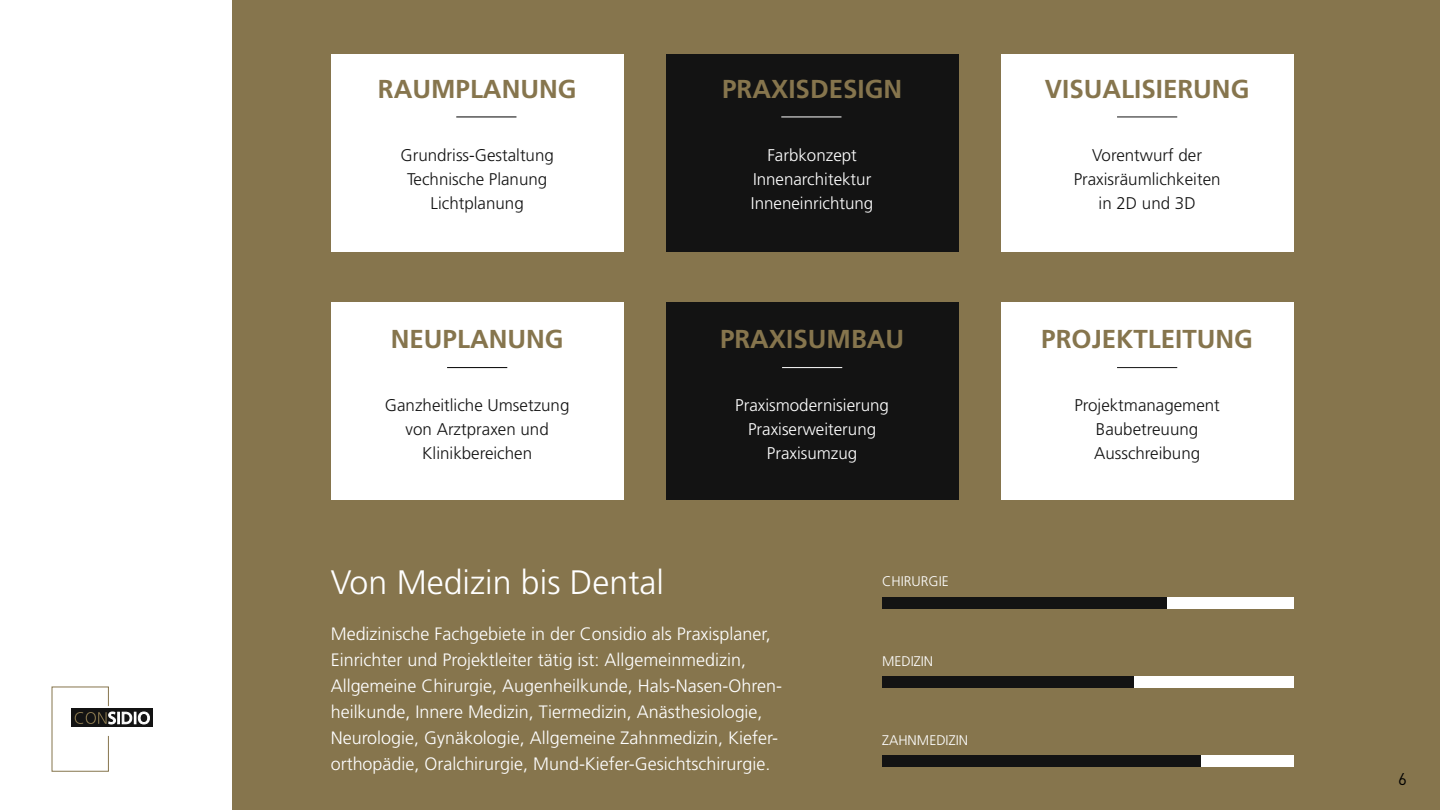
<style>
.page{position:relative;width:1440px;height:810px;background:#fff}
.page>*{position:absolute;margin:0;border:0;box-sizing:border-box;transform-origin:0 0}
.t1{font:300 33.9px "Frutiger LT Pro";color:#fff}
.t2{font:700 25.95px "Frutiger LT Pro";color:#86754d}
.t3{font:300 17.92px/26px "Frutiger LT Pro";color:#fff}
.t4{font:300 16.95px "Frutiger LT Pro";color:#131313}
.t5{font:300 16.95px "Frutiger LT Pro";color:#fff}
.t6{font:16.8px "DINOT";color:#000}
.t7{font:300 13.95px "Frutiger LT Pro";color:#fff}
</style>
<div class="page">
<div style="left:233px;top:0;width:1207px;height:810px;background:#86754d"></div>
<div style="left:331px;top:54px;width:293px;height:198px;background:#fff"></div>
<hr style="left:456px;top:116px;width:60px;height:1px;background:#000">
<div style="left:666px;top:54px;width:293px;height:198px;background:#131313"></div>
<hr style="left:781px;top:116px;width:60px;height:1px;background:#fff">
<div style="left:1001px;top:54px;width:293px;height:198px;background:#fff"></div>
<hr style="left:1117px;top:116px;width:60px;height:1px;background:#131313">
<div style="left:331px;top:303px;width:293px;height:197px;background:#fff"></div>
<hr style="left:447px;top:367px;width:60px;height:1px;background:#000">
<div style="left:666px;top:303px;width:293px;height:197px;background:#131313"></div>
<hr style="left:782px;top:367px;width:60px;height:1px;background:#fff">
<div style="left:1001px;top:303px;width:293px;height:197px;background:#fff"></div>
<hr style="left:1117px;top:367px;width:60px;height:1px;background:#131313">
<div style="left:882px;top:597px;width:412px;height:11px;background:#131313"></div>
<div style="left:882px;top:676px;width:412px;height:12px;background:#131313"></div>
<div style="left:882px;top:755px;width:412px;height:12px;background:#131313"></div>
<div style="left:1167px;top:597px;width:127px;height:11px;background:#fff"></div>
<div style="left:1134px;top:676px;width:160px;height:12px;background:#fff"></div>
<div style="left:1202px;top:755px;width:92px;height:12px;background:#fff"></div>
<div style="left:71px;top:708px;width:82px;height:19px;background:#131313"></div>
<svg style="left:52px;top:687px;width:98px;height:84px"></svg>
<p class="t2" style="left:378px;top:73px;width:200px">RAUMPLANUNG</p>
<p class="t4" style="left:400px;top:145px;width:155px">Grundriss-Gestaltung</p>
<p class="t4" style="left:407px;top:169px;width:142px">Technische Planung</p>
<p class="t4" style="left:431px;top:193px;width:95px">Lichtplanung</p>
<p class="t2" style="left:391px;top:324px;width:174px">NEUPLANUNG</p>
<p class="t4" style="left:385px;top:396px;width:186px">Ganzheitliche Umsetzung</p>
<p class="t4" style="left:406px;top:420px;width:145px">von Arztpraxen und</p>
<p class="t4" style="left:422px;top:444px;width:111px">Klinikbereichen</p>
<p class="t2" style="left:722px;top:73px;width:182px">PRAXISDESIGN</p>
<p class="t5" style="left:767px;top:145px;width:91px">Farbkonzept</p>
<p class="t5" style="left:753px;top:169px;width:120px">Innenarchitektur</p>
<p class="t5" style="left:751px;top:193px;width:124px">Inneneinrichtung</p>
<p class="t2" style="left:720px;top:324px;width:186px">PRAXISUMBAU</p>
<p class="t5" style="left:735px;top:396px;width:155px">Praxismodernisierung</p>
<p class="t5" style="left:748px;top:420px;width:130px">Praxiserweiterung</p>
<p class="t5" style="left:767px;top:444px;width:92px">Praxisumzug</p>
<p class="t1" style="left:331px;top:562px;width:335px">Von Medizin bis Dental</p>
<p class="t7" style="left:882px;top:573px;width:68px">CHIRURGIE</p>
<p class="t3" style="left:331px;top:621px;width:442px">Medizinische Fachgebiete in der Considio als Praxisplaner,</p>
<p class="t3" style="left:331px;top:647px;width:453px">Einrichter und Projektleiter tätig ist: Allgemeinmedizin, Allgemeine Chirurgie, Augenheilkunde, Hals-Nasen-Ohren&shy;heilkunde, Innere Medizin, Tiermedizin, Anästhesiologie, Neurologie, Gynäkologie, Allgemeine Zahnmedizin, Kiefer&shy;orthopädie, Oralchirurgie, Mund-Kiefer-Gesichtschirurgie.</p>
<p class="t7" style="left:882px;top:653px;width:53px">MEDIZIN</p>
<p class="t7" style="left:882px;top:732px;width:88px">ZAHNMEDIZIN</p>
<p class="t2" style="left:1045px;top:73px;width:206px">VISUALISIERUNG</p>
<p class="t4" style="left:1092px;top:145px;width:111px">Vorentwurf der</p>
<p class="t4" style="left:1074px;top:169px;width:148px">Praxisräumlichkeiten</p>
<p class="t4" style="left:1099px;top:193px;width:99px">in 2D und 3D</p>
<p class="t2" style="left:1041px;top:324px;width:213px">PROJEKTLEITUNG</p>
<p class="t4" style="left:1074px;top:396px;width:147px">Projektmanagement</p>
<p class="t4" style="left:1096px;top:420px;width:104px">Baubetreuung</p>
<p class="t4" style="left:1094px;top:444px;width:108px">Ausschreibung</p>
<p class="t6" style="left:1398px;top:769px;width:10px">6</p>
</div>
